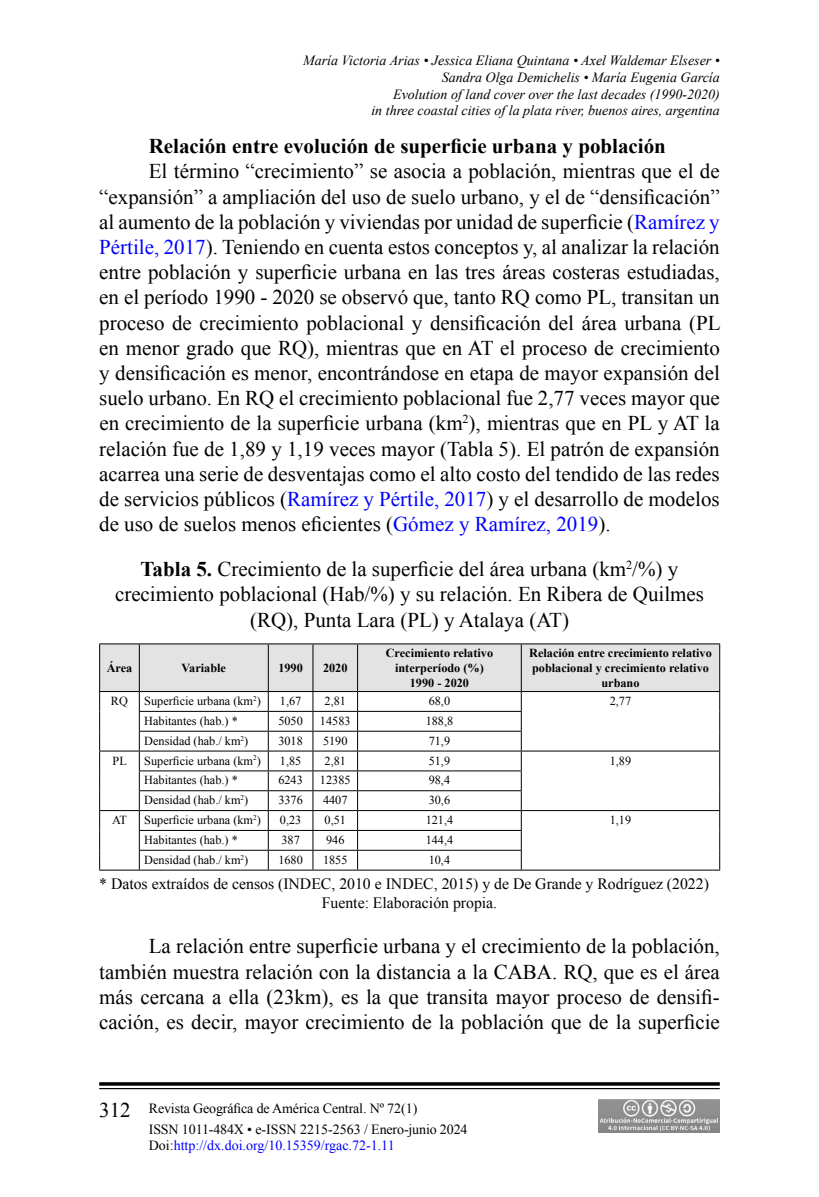
<style>
.page{position:relative;width:819px;height:1197px;background:#fff}
.page>*{position:absolute;margin:0;border:0;box-sizing:border-box;transform-origin:0 0}
.t1{font:21px/25.2px "Times New Roman";color:#000;text-align:justify}
.t2{font:700 21px "Times New Roman";color:#000}
.t3{font:15.75px/18.9px "Times New Roman";color:#000}
.t4{font:italic 14px/16.8px "Times New Roman";color:#000;text-align:right}
.t5{font:14px/21px "Times New Roman";letter-spacing:-.01em;color:#000}
.t6{font:14px "Times New Roman";color:#00f}
.t7{font:12.25px "Times New Roman";color:#000}
.t8{font:700 12.25px/14.7px "Times New Roman";color:#000;text-align:center}
.s1{color:#00f}
.s2{font-weight:700}
.s3{font-size:21px}
.s4{color:#000}
</style>
<div class="page">
<svg style="left:99px;top:1082px;width:621px;height:4px"></svg>
<hr style="left:99px;top:1088px;width:621px;height:1px;background:#000">
<img style="left:599px;top:1099px;width:121px;height:34px">
<hr style="left:99px;top:643px;width:40px;height:1px;background:#000">
<hr style="left:139px;top:643px;width:129px;height:1px;background:#000">
<hr style="left:268px;top:643px;width:45px;height:1px;background:#000">
<hr style="left:313px;top:643px;width:45px;height:1px;background:#000">
<hr style="left:358px;top:643px;width:163px;height:1px;background:#000">
<hr style="left:521px;top:643px;width:199px;height:1px;background:#000">
<svg style="left:99px;top:644px;width:621px;height:226px"></svg>
<hr style="left:99px;top:870px;width:40px;height:1px;background:#000">
<hr style="left:139px;top:870px;width:129px;height:1px;background:#000">
<hr style="left:268px;top:870px;width:45px;height:1px;background:#000">
<hr style="left:313px;top:870px;width:45px;height:1px;background:#000">
<hr style="left:358px;top:870px;width:163px;height:1px;background:#000">
<hr style="left:521px;top:870px;width:199px;height:1px;background:#000">
<p class="t4" style="left:303px;top:52px;width:418px">María Victoria Arias • Jessica Eliana Quintana • Axel Waldemar Elseser • Sandra Olga Demichelis • María Eugenia García<br>Evolution of land cover over the last decades (1990-2020)<br>in three coastal cities of la plata river, buenos aires, argentina</p>
<p class="t2" style="left:149px;top:132px;width:519px">Relación entre evolución de superficie urbana y población</p>
<p class="t1" style="left:99px;top:158px;width:623px;text-indent:50px">El término “crecimiento” se asocia a población, mientras que el de “expansión” a ampliación del uso de suelo urbano, y el de “densificación” al aumento de la población y viviendas por unidad de superficie (<span class="s1">Ramírez y Pértile, 2017</span>). Teniendo en cuenta estos conceptos y, al analizar la relación entre población y superficie urbana en las tres áreas costeras estudiadas, en el período 1990 - 2020 se observó que, tanto RQ como PL, transitan un proceso de crecimiento poblacional y densificación del área urbana (PL en menor grado que RQ), mientras que en AT el proceso de crecimiento y densificación es menor, encontrándose en etapa de mayor expansión del suelo urbano. En RQ el crecimiento poblacional fue 2,77 veces mayor que en crecimiento de la superficie urbana (km<sup>2</sup>), mientras que en PL y AT la relación fue de 1,89 y 1,19 veces mayor (Tabla 5). El patrón de expansión acarrea una serie de desventajas como el alto costo del tendido de las redes de servicios públicos (<span class="s1">Ramírez y Pértile, 2017</span>) y el desarrollo de modelos de uso de suelos menos eficientes (<span class="s1">Gómez y Ramírez, 2019</span>).</p>
<p class="t1" style="left:115px;top:556px;width:591px;text-align:center"><span class="s2">Tabla 5.</span> Crecimiento de la superficie del área urbana (km<sup>2</sup>/%) y crecimiento poblacional (Hab/%) y su relación. En Ribera de Quilmes (RQ), Punta Lara (PL) y Atalaya (AT)</p>
<p class="t8" style="left:107px;top:660px;width:27px">Área</p>
<p class="t8" style="left:182px;top:660px;width:46px">Variable</p>
<p class="t8" style="left:278px;top:660px;width:26px">1990</p>
<p class="t8" style="left:323px;top:660px;width:26px">2020</p>
<p class="t8" style="left:386px;top:645px;width:109px">Crecimiento relativo interperíodo (%)<br>1990 - 2020</p>
<p class="t8" style="left:529px;top:645px;width:184px">Relación entre crecimiento relativo poblacional y crecimiento relativo urbano</p>
<p class="t7" style="left:111px;top:693px;width:19px">RQ</p>
<p class="t7" style="left:144px;top:693px;width:118px">Superficie urbana (km<sup>2</sup>)</p>
<p class="t7" style="left:280px;top:693px;width:23px">1,67</p>
<p class="t7" style="left:325px;top:693px;width:23px">2,81</p>
<p class="t7" style="left:429px;top:693px;width:23px">68,0</p>
<p class="t7" style="left:610px;top:693px;width:23px">2,77</p>
<p class="t7" style="left:144px;top:713px;width:95px">Habitantes (hab.) *</p>
<p class="t7" style="left:278px;top:713px;width:26px">5050</p>
<p class="t7" style="left:320px;top:713px;width:32px">14583</p>
<p class="t7" style="left:426px;top:713px;width:29px">188,8</p>
<p class="t7" style="left:144px;top:732px;width:105px">Densidad (hab./ km<sup>2</sup>)</p>
<p class="t7" style="left:278px;top:732px;width:26px">3018</p>
<p class="t7" style="left:323px;top:732px;width:26px">5190</p>
<p class="t7" style="left:429px;top:732px;width:23px">71,9</p>
<p class="t7" style="left:113px;top:752px;width:16px">PL</p>
<p class="t7" style="left:144px;top:752px;width:118px">Superficie urbana (km<sup>2</sup>)</p>
<p class="t7" style="left:280px;top:752px;width:23px">1,85</p>
<p class="t7" style="left:325px;top:752px;width:23px">2,81</p>
<p class="t7" style="left:429px;top:752px;width:23px">51,9</p>
<p class="t7" style="left:610px;top:752px;width:23px">1,89</p>
<p class="t7" style="left:144px;top:772px;width:95px">Habitantes (hab.) *</p>
<p class="t7" style="left:278px;top:772px;width:26px">6243</p>
<p class="t7" style="left:320px;top:772px;width:32px">12385</p>
<p class="t7" style="left:429px;top:772px;width:23px">98,4</p>
<p class="t7" style="left:144px;top:792px;width:105px">Densidad (hab./ km<sup>2</sup>)</p>
<p class="t7" style="left:278px;top:792px;width:26px">3376</p>
<p class="t7" style="left:323px;top:792px;width:26px">4407</p>
<p class="t7" style="left:429px;top:792px;width:23px">30,6</p>
<p class="t7" style="left:112px;top:812px;width:16px">AT</p>
<p class="t7" style="left:144px;top:812px;width:118px">Superficie urbana (km<sup>2</sup>)</p>
<p class="t7" style="left:280px;top:812px;width:23px">0,23</p>
<p class="t7" style="left:325px;top:812px;width:23px">0,51</p>
<p class="t7" style="left:426px;top:812px;width:29px">121,4</p>
<p class="t7" style="left:610px;top:812px;width:23px">1,19</p>
<p class="t7" style="left:144px;top:832px;width:95px">Habitantes (hab.) *</p>
<p class="t7" style="left:281px;top:832px;width:20px">387</p>
<p class="t7" style="left:326px;top:832px;width:20px">946</p>
<p class="t7" style="left:426px;top:832px;width:29px">144,4</p>
<p class="t7" style="left:144px;top:851px;width:105px">Densidad (hab./ km<sup>2</sup>)</p>
<p class="t7" style="left:278px;top:851px;width:26px">1680</p>
<p class="t7" style="left:323px;top:851px;width:26px">1855</p>
<p class="t7" style="left:429px;top:851px;width:23px">10,4</p>
<p class="t3" style="left:322px;top:874px;width:389px;text-indent:-223px">* Datos extraídos de censos (INDEC, 2010 e INDEC, 2015) y de De Grande y Rodríguez (2022)<br>Fuente: Elaboración propia.</p>
<p class="t1" style="left:99px;top:933px;width:622px;text-indent:50px">La relación entre superficie urbana y el crecimiento de la población, también muestra relación con la distancia a la CABA. RQ, que es el área más cercana a ella (23km), es la que transita mayor proceso de densifi&shy;cación, es decir, mayor crecimiento de la población que de la superficie</p>
<p class="t5" style="left:149px;top:1097px;width:320px;text-indent:-50px"><span class="s3">312</span> Revista Geográfica de América Central. Nº 72(1)<br>ISSN 1011-484X • e-ISSN 2215-2563 / Enero-junio 2024</p>
<p class="t6" style="left:149px;top:1136px;width:247px"><span class="s4">Doi:</span>http://dx.doi.org/10.15359/rgac.72-1.11</p>
</div>
